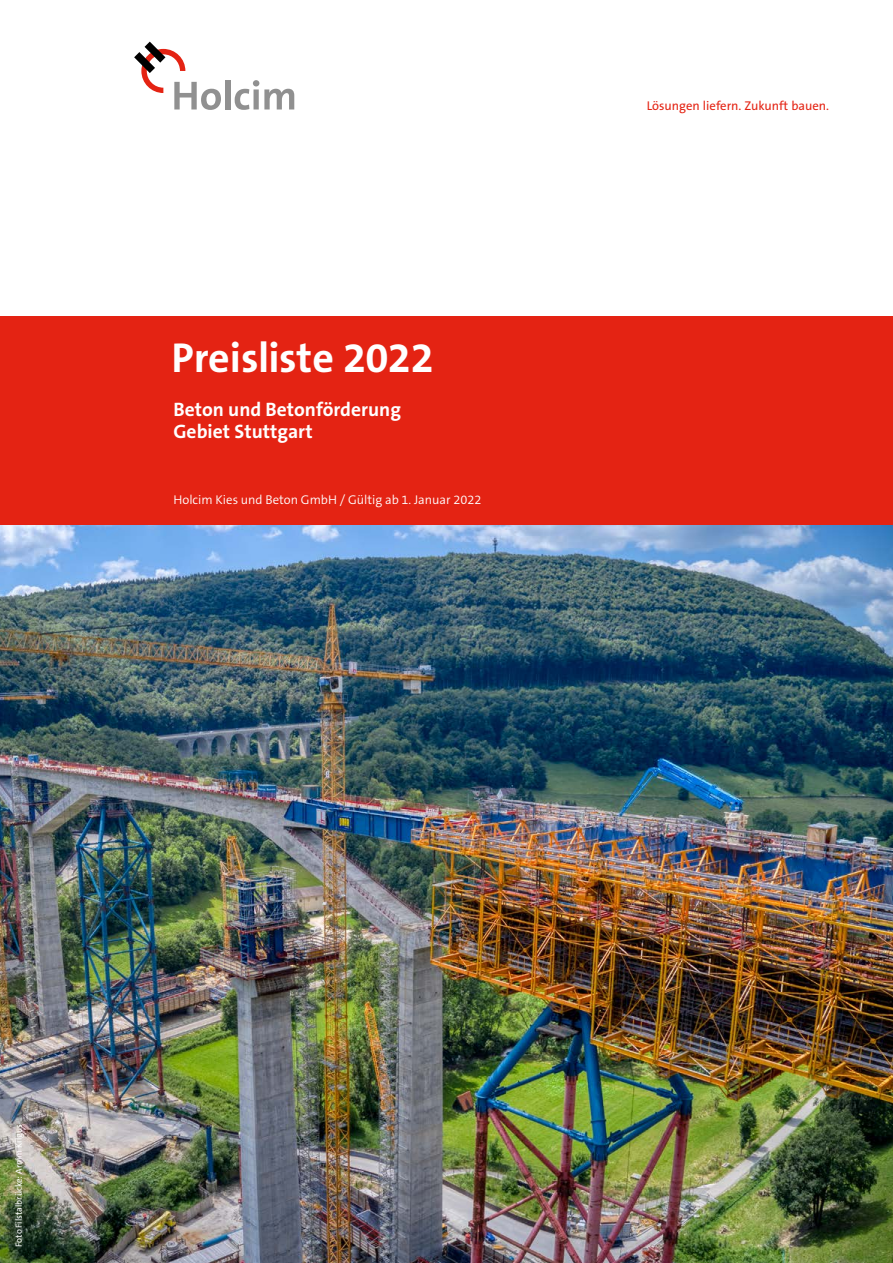
<style>
.page{position:relative;width:893px;height:1263px;background:#fff}
.page>*{position:absolute;margin:0;border:0;box-sizing:border-box;transform-origin:0 0}
.t1{font:700 42px "The Sans B7";letter-spacing:-.005em;color:#fff}
.t2{font:700 19.5px/21.9px "The Sans B7";color:#fff}
.t3{font:300 12.75px "The Sans B4";color:#fff}
.t4{font:12.75px "The Sans B5 Plain";color:#e42313}
.t5{font:9px "The Sans B5 Plain";color:#fff}
</style>
<div class="page">
<div style="left:0;top:316px;width:893px;height:210px;background:#e42313"></div>
<img style="left:0;top:526px;width:893px;height:737px">
<div style="left:225px;top:80px;width:5px;height:29px;background:#909090"></div>
<svg style="left:235px;top:80px;width:59px;height:30px"></svg>
<svg style="left:134px;top:42px;width:87px;height:68px"></svg>
<h1 class="t1" style="left:171px;top:336px;width:264px">Preisliste 2022</h1>
<h2 class="t2" style="left:173px;top:399px;width:229px">Beton und Betonförderung<br>Gebiet Stuttgart</h2>
<p class="t3" style="left:173px;top:493px;width:310px">Holcim Kies und Beton GmbH / Gültig ab 1. Januar 2022</p>
<p class="t4" style="left:647px;top:98px;width:184px">Lösungen liefern. Zukunft bauen.</p>
<p class="t5" style="left:14px;top:1247px;width:124px;rotate:-90deg">Foto Filstalbrücke: Arnim Kilgus</p>
</div>
